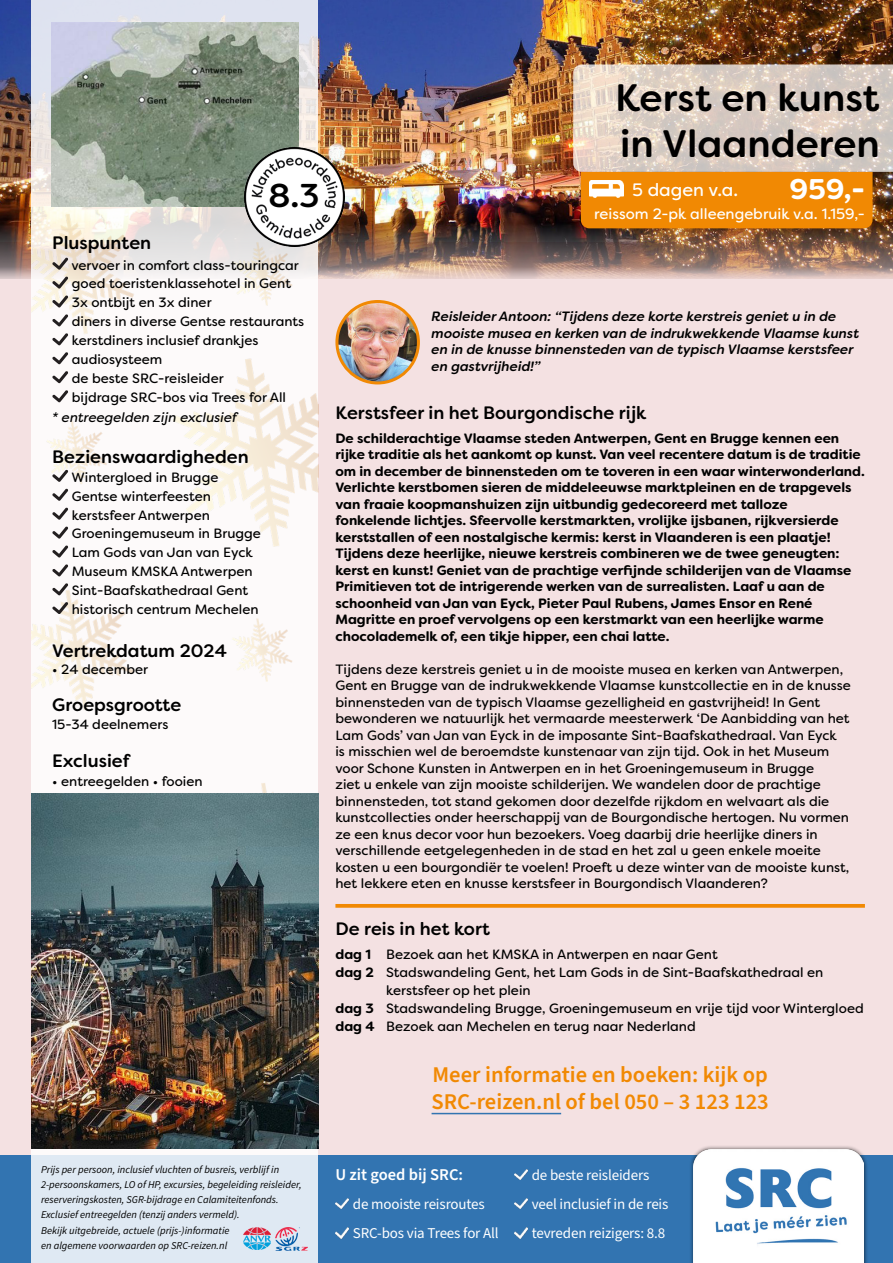
<style>
.page{position:relative;width:893px;height:1263px;background:#fff}
.page>*{position:absolute;margin:0;border:0;box-sizing:border-box;transform-origin:0 0}
.t1{font:500 38.25px "Filson Soft";color:#000}
.t2{font:500 33px "Filson Soft";color:#000}
.t3{font:700 28.5px "Filson Soft";color:#fff}
.t4{font:600 22.5px "Source Sans Pro";color:#f18903}
.t5{font:500 18px "Filson Soft";color:#000}
.t6{font:18px "Filson Soft";color:#fff}
.t7{font:600 16.5px "Source Sans Pro";color:#fff}
.t8{font:15px "Source Sans Pro";letter-spacing:-.01em;color:#fff}
.t9{font:15px "Filson Soft";color:#fff}
.t10{font:13.5px/16.5px "Filson Soft";color:#000}
.t11{font:700 13.5px/16.5px "Filson Soft";color:#000}
.t12{font:italic 500 13.5px/16.5px "Filson Soft";color:#000}
.t13{font:italic 13.5px "Filson Soft";color:#000}
.t14{font:italic 10.5px/15px "Source Sans Variable";color:#000}
</style>
<div class="page">
<div style="left:0;top:242px;width:893px;height:913px;background:#f4e1e2"></div>
<img style="left:0;top:0;width:893px;height:279px">
<div style="left:0;top:1155px;width:893px;height:108px;background:#3274b1"></div>
<div style="left:689px;top:1145px;width:179px;height:118px;background:#000;opacity:.7"></div>
<img style="left:693px;top:1149px;width:171px;height:114px">
<svg style="left:32px;top:0;width:286px;height:1263px;background:#e0e6ef"></svg>
<img style="left:32px;top:207px;width:287px;height:871px">
<img style="left:243px;top:1228px;width:27px;height:22px">
<img style="left:275px;top:1228px;width:32px;height:22px">
<svg style="left:515px;top:1228px;width:12px;height:10px"></svg>
<svg style="left:515px;top:1199px;width:12px;height:10px"></svg>
<svg style="left:515px;top:1169px;width:12px;height:10px"></svg>
<svg style="left:335px;top:1228px;width:13px;height:10px"></svg>
<svg style="left:335px;top:1199px;width:13px;height:10px"></svg>
<hr style="left:432px;top:1113px;width:129px;height:1px;background:#3274b1">
<svg style="left:335px;top:904px;width:530px;height:4px;background:#f18e11"></svg>
<img style="left:337px;top:301px;width:81px;height:82px;border-radius:41px">
<div style="left:335px;top:300px;width:85px;height:84px;border:3px solid #f18903;border-radius:50%"></div>
<img style="left:32px;top:793px;width:286px;height:355px">
<svg style="left:52px;top:602px;width:16px;height:12px"></svg>
<svg style="left:52px;top:583px;width:16px;height:12px"></svg>
<svg style="left:52px;top:564px;width:16px;height:12px"></svg>
<svg style="left:52px;top:545px;width:16px;height:12px"></svg>
<svg style="left:52px;top:526px;width:16px;height:13px"></svg>
<svg style="left:52px;top:508px;width:16px;height:11px"></svg>
<svg style="left:52px;top:489px;width:16px;height:12px"></svg>
<svg style="left:52px;top:470px;width:16px;height:12px"></svg>
<svg style="left:52px;top:390px;width:16px;height:12px"></svg>
<svg style="left:52px;top:371px;width:16px;height:12px"></svg>
<svg style="left:52px;top:352px;width:16px;height:12px"></svg>
<svg style="left:52px;top:333px;width:16px;height:12px"></svg>
<svg style="left:52px;top:314px;width:16px;height:12px"></svg>
<svg style="left:52px;top:296px;width:16px;height:11px"></svg>
<svg style="left:52px;top:276px;width:16px;height:13px"></svg>
<svg style="left:52px;top:258px;width:16px;height:11px"></svg>
<img style="left:51px;top:22px;width:247px;height:185px">
<img style="left:244px;top:147px;width:100px;height:100px">
<svg style="left:573px;top:64px;width:320px;height:164px;background:#dfb686"></svg>
<p class="t5" style="left:52px;top:231px;width:100px">Pluspunten</p>
<p class="t2" style="left:269px;top:174px;width:53px">8.3</p>
<p class="t10" style="left:71px;top:257px;width:229px">vervoer in comfort class-touringcar</p>
<p class="t10" style="left:72px;top:275px;width:221px">goed toeristenklassehotel in Gent</p>
<p class="t10" style="left:72px;top:294px;width:141px">3x ontbijt en 3x diner</p>
<p class="t10" style="left:72px;top:313px;width:234px">diners in diverse Gentse restaurants</p>
<p class="t10" style="left:72px;top:332px;width:188px">kerstdiners inclusief drankjes</p>
<p class="t10" style="left:72px;top:351px;width:92px">audiosysteem</p>
<p class="t10" style="left:72px;top:370px;width:153px">de beste SRC-reisleider</p>
<p class="t10" style="left:72px;top:389px;width:216px">bijdrage SRC-bos via Trees for All</p>
<p class="t13" style="left:52px;top:408px;width:186px">* entreegelden zijn exclusief</p>
<p class="t5" style="left:52px;top:445px;width:198px">Bezienswaardigheden</p>
<p class="t10" style="left:71px;top:469px;width:149px">Wintergloed in Brugge</p>
<p class="t10" style="left:72px;top:488px;width:141px">Gentse winterfeesten</p>
<p class="t10" style="left:72px;top:507px;width:140px">kerstsfeer Antwerpen</p>
<p class="t10" style="left:72px;top:525px;width:191px">Groeningemuseum in Brugge</p>
<p class="t10" style="left:72px;top:544px;width:183px">Lam Gods van Jan van Eyck</p>
<p class="t10" style="left:72px;top:563px;width:182px">Museum KMSKA Antwerpen</p>
<p class="t10" style="left:72px;top:582px;width:178px">Sint-Baafskathedraal Gent</p>
<p class="t10" style="left:72px;top:601px;width:188px">historisch centrum Mechelen</p>
<p class="t5" style="left:52px;top:639px;width:176px">Vertrekdatum 2024</p>
<p class="t10" style="left:52px;top:661px;width:97px">• 24 december</p>
<p class="t5" style="left:52px;top:693px;width:131px">Groepsgrootte</p>
<p class="t10" style="left:52px;top:716px;width:118px">15-34 deelnemers</p>
<p class="t5" style="left:52px;top:749px;width:79px">Exclusief</p>
<p class="t10" style="left:52px;top:773px;width:152px">• entreegelden • fooien</p>
<p class="t1" style="left:615px;top:73px;width:266px">Kerst en kunst</p>
<p class="t1" style="left:620px;top:118px;width:261px">in Vlaanderen</p>
<p class="t6" style="left:632px;top:178px;width:108px">5 dagen v.a.</p>
<p class="t3" style="left:789px;top:170px;width:77px">959,-</p>
<p class="t9" style="left:594px;top:204px;width:272px">reissom 2-pk alleengebruik v.a. 1.159,-</p>
<p class="t12" style="left:432px;top:308px;width:429px">Reisleider Antoon: “Tijdens deze korte kerstreis geniet u in de mooiste musea en kerken van de indrukwekkende Vlaamse kunst en in de knusse binnensteden van de typisch Vlaamse kerstsfeer en gastvrijheid!”</p>
<p class="t5" style="left:335px;top:401px;width:313px">Kerstsfeer in het Bourgondische rijk</p>
<p class="t11" style="left:335px;top:430px;width:531px">De schilderachtige Vlaamse steden Antwerpen, Gent en Brugge kennen een rijke traditie als het aankomt op kunst. Van veel recentere datum is de traditie om in december de binnensteden om te toveren in een waar winterwonderland.<br>Verlichte kerstbomen sieren de middeleeuwse marktpleinen en de trapgevels van fraaie koopmanshuizen zijn uitbundig gedecoreerd met talloze fonkelende lichtjes. Sfeervolle kerstmarkten, vrolijke ijsbanen, rijkversierde kerststallen of een nostalgische kermis: kerst in Vlaanderen is een plaatje!<br>Tijdens deze heerlijke, nieuwe kerstreis combineren we de twee geneugten: kerst en kunst! Geniet van de prachtige verfijnde schilderijen van de Vlaamse Primitieven tot de intrigerende werken van de surrealisten. Laaf u aan de schoonheid van Jan van Eyck, Pieter Paul Rubens, James Ensor en René Magritte en proef vervolgens op een kerstmarkt van een heerlijke warme chocolademelk of, een tikje hipper, een chai latte.</p>
<p class="t10" style="left:335px;top:660px;width:517px">Tijdens deze kerstreis geniet u in de mooiste musea en kerken van Antwerpen, Gent en Brugge van de indrukwekkende Vlaamse kunstcollectie en in de knusse binnensteden van de typisch Vlaamse gezelligheid en gastvrijheid! In Gent bewonderen we natuurlijk het vermaarde meesterwerk ‘De Aanbidding van het Lam Gods’ van Jan van Eyck in de imposante Sint-Baafskathedraal. Van Eyck<br>is misschien wel de beroemdste kunstenaar van zijn tijd. Ook in het Museum voor Schone Kunsten in Antwerpen en in het Groeningemuseum in Brugge<br>ziet u enkele van zijn mooiste schilderijen. We wandelen door de prachtige binnensteden, tot stand gekomen door dezelfde rijkdom en welvaart als die kunstcollecties onder heerschappij van de Bourgondische hertogen. Nu vormen ze een knus decor voor hun bezoekers. Voeg daarbij drie heerlijke diners in verschillende eetgelegenheden in de stad en het zal u geen enkele moeite kosten u een bourgondiër te voelen! Proeft u deze winter van de mooiste kunst, het lekkere eten en knusse kerstsfeer in Bourgondisch Vlaanderen?</p>
<p class="t5" style="left:335px;top:917px;width:156px">De reis in het kort</p>
<p class="t11" style="left:335px;top:946px;width:37px">dag 1</p>
<p class="t11" style="left:335px;top:964px;width:40px">dag 2</p>
<p class="t11" style="left:335px;top:1000px;width:40px">dag 3</p>
<p class="t11" style="left:335px;top:1018px;width:41px">dag 4</p>
<p class="t10" style="left:386px;top:946px;width:333px">Bezoek aan het KMSKA in Antwerpen en naar Gent</p>
<p class="t10" style="left:386px;top:963px;width:439px;line-height:18px">Stadswandeling Gent, het Lam Gods in de Sint-Baafskathedraal en kerstsfeer op het plein</p>
<p class="t10" style="left:386px;top:1000px;width:479px">Stadswandeling Brugge, Groeningemuseum en vrije tijd voor Wintergloed</p>
<p class="t10" style="left:386px;top:1018px;width:311px">Bezoek aan Mechelen en terug naar Nederland</p>
<p class="t4" style="left:433px;top:1059px;width:337px">Meer informatie en boeken: kijk op</p>
<p class="t4" style="left:432px;top:1086px;width:339px">SRC-reizen.nl of bel 050 – 3 123 123</p>
<p class="t14" style="left:41px;top:1162px;width:262px">Prijs per persoon, inclusief vluchten of busreis, verblijf in 2-persoonskamers, LO of HP, excursies, begeleiding reisleider, reserveringskosten, SGR-bijdrage en Calamiteitenfonds.<br>Exclusief entreegelden (tenzij anders vermeld).</p>
<p class="t14" style="left:41px;top:1222px;width:190px">Bekijk uitgebreide, actuele (prijs-)informatie</p>
<p class="t14" style="left:41px;top:1237px;width:188px">en algemene voorwaarden op SRC-reizen.nl</p>
<p class="t7" style="left:335px;top:1163px;width:129px">U zit goed bij SRC:</p>
<p class="t8" style="left:532px;top:1164px;width:119px">de beste reisleiders</p>
<p class="t8" style="left:353px;top:1194px;width:133px">de mooiste reisroutes</p>
<p class="t8" style="left:532px;top:1194px;width:138px">veel inclusief in de reis</p>
<p class="t8" style="left:353px;top:1223px;width:147px">SRC-bos via Trees for All</p>
<p class="t8" style="left:532px;top:1223px;width:135px">tevreden reizigers: 8.8</p>
</div>
